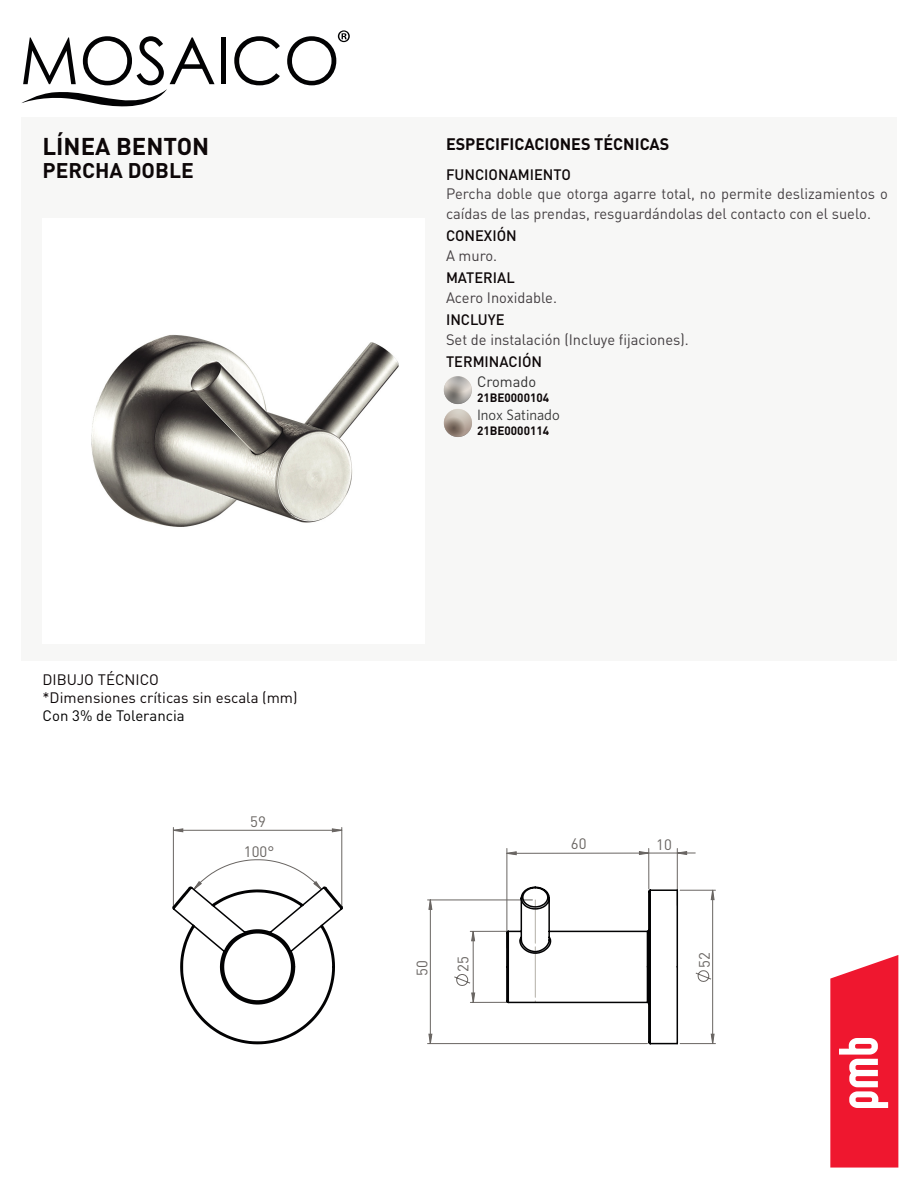
<style>
.page{position:relative;width:918px;height:1188px;background:#fff}
.page>*{position:absolute;margin:0;border:0;box-sizing:border-box;transform-origin:0 0}
.t1{font:700 24px "DIN Pro";color:#0d0708}
.t2{font:700 21px "DIN Pro";color:#0d0708}
.t3{font:700 16.5px "DIN Pro";color:#0d0708}
.t4{font:15px/19.5px "DIN Pro";color:#433e41}
.t5{font:15px "DIN Pro";color:#433e41}
.t6{font:500 15px "DIN Pro";color:#0d0708}
.t7{font:15px/18px "DIN Pro";color:#0d0708}
.t8{font:15px "DIN Pro";color:#000}
.t9{font:15px "DIN Pro";color:#696562}
.t10{font:15px "Whitney";color:#333}
.t11{font:15px "DIN Pro";color:#333}
.t12{font:700 12px "DIN Pro";color:#0d0708}
</style>
<div class="page">
<div style="left:21px;top:117px;width:876px;height:543px;background:#f7f7f6"></div>
<div style="left:42px;top:218px;width:383px;height:425px;background:#fff"></div>
<svg style="left:22px;top:36px;width:193px;height:71px"></svg>
<div style="left:221px;top:37px;width:5px;height:47px;background:#020203"></div>
<svg style="left:234px;top:36px;width:46px;height:49px"></svg>
<svg style="left:287px;top:30px;width:63px;height:55px"></svg>
<svg style="left:830px;top:955px;width:68px;height:213px;background:#f13c50"></svg>
<img style="left:91px;top:334px;width:308px;height:193px">
<svg style="left:695px;top:970px;width:17px;height:12px"></svg>
<hr style="left:428px;top:900px;width:104px;height:1px;background:#696562">
<hr style="left:428px;top:1043px;width:219px;height:1px;background:#696562">
<hr style="left:507px;top:848px;width:1px;height:100px;background:#696562">
<hr style="left:677px;top:848px;width:1px;height:57px;background:#696562">
<hr style="left:470px;top:931px;width:38px;height:1px;background:#696562">
<hr style="left:470px;top:1002px;width:38px;height:1px;background:#696562">
<hr style="left:342px;top:827px;width:1px;height:80px;background:#696562">
<hr style="left:173px;top:827px;width:1px;height:80px;background:#696562">
<hr style="left:507px;top:853px;width:142px;height:1px;background:#696562">
<hr style="left:648px;top:848px;width:1px;height:41px;background:#696562">
<hr style="left:712px;top:890px;width:1px;height:154px;background:#696562">
<hr style="left:680px;top:1043px;width:35px;height:1px;background:#696562">
<hr style="left:680px;top:890px;width:35px;height:1px;background:#696562">
<svg style="left:428px;top:899px;width:4px;height:145px"></svg>
<svg style="left:454px;top:931px;width:21px;height:72px"></svg>
<svg style="left:173px;top:828px;width:169px;height:4px"></svg>
<svg style="left:506px;top:851px;width:11px;height:4px"></svg>
<svg style="left:639px;top:851px;width:56px;height:4px"></svg>
<svg style="left:711px;top:1034px;width:4px;height:10px"></svg>
<svg style="left:711px;top:890px;width:4px;height:10px"></svg>
<svg style="left:172px;top:859px;width:171px;height:186px"></svg>
<svg style="left:505px;top:886px;width:174px;height:159px"></svg>
<svg style="left:444px;top:376px;width:28px;height:61px"></svg>
<svg style="left:444px;top:381px;width:23px;height:23px"></svg>
<h1 class="t1" style="left:43px;top:126px;width:168px">LÍNEA BENTON</h1>
<h2 class="t2" style="left:43px;top:153px;width:153px">PERCHA DOBLE</h2>
<p class="t7" style="left:43px;top:669px;width:257px">DIBUJO TÉCNICO<br>*Dimensiones críticas sin escala (mm)</p>
<p class="t8" style="left:43px;top:703px;width:144px">Con 3% de Tolerancia</p>
<p class="t9" style="left:250px;top:810px;width:17px">59</p>
<p class="t9" style="left:244px;top:840px;width:32px">100°</p>
<p class="t3" style="left:446px;top:130px;width:225px">ESPECIFICACIONES TÉCNICAS</p>
<p class="t6" style="left:446px;top:162px;width:126px">FUNCIONAMIENTO</p>
<p class="t4" style="left:446px;top:183px;width:443px">Percha doble que otorga agarre total, no permite deslizamientos o caídas de las prendas, resguardándolas del contacto con el suelo.</p>
<p class="t6" style="left:446px;top:224px;width:72px">CONEXIÓN</p>
<p class="t5" style="left:446px;top:244px;width:53px">A muro.</p>
<p class="t6" style="left:446px;top:266px;width:70px">MATERIAL</p>
<p class="t5" style="left:446px;top:286px;width:112px">Acero Inoxidable.</p>
<p class="t6" style="left:446px;top:308px;width:60px">INCLUYE</p>
<p class="t5" style="left:446px;top:328px;width:244px">Set de instalación (Incluye fijaciones).</p>
<p class="t6" style="left:446px;top:350px;width:98px">TERMINACIÓN</p>
<p class="t11" style="left:477px;top:370px;width:61px">Cromado</p>
<p class="t12" style="left:477px;top:388px;width:74px">21BE0000104</p>
<p class="t10" style="left:477px;top:406px;width:84px">Inox Satinado</p>
<p class="t12" style="left:477px;top:421px;width:74px">21BE0000114</p>
<p class="t9" style="left:410px;top:976px;width:17px;rotate:-90deg">50</p>
<p class="t9" style="left:451px;top:972px;width:17px;rotate:-90deg">25</p>
<p class="t9" style="left:571px;top:832px;width:17px">60</p>
<p class="t9" style="left:656px;top:833px;width:17px">10</p>
<p class="t9" style="left:692px;top:968px;width:17px;rotate:-90deg">52</p>
</div>
